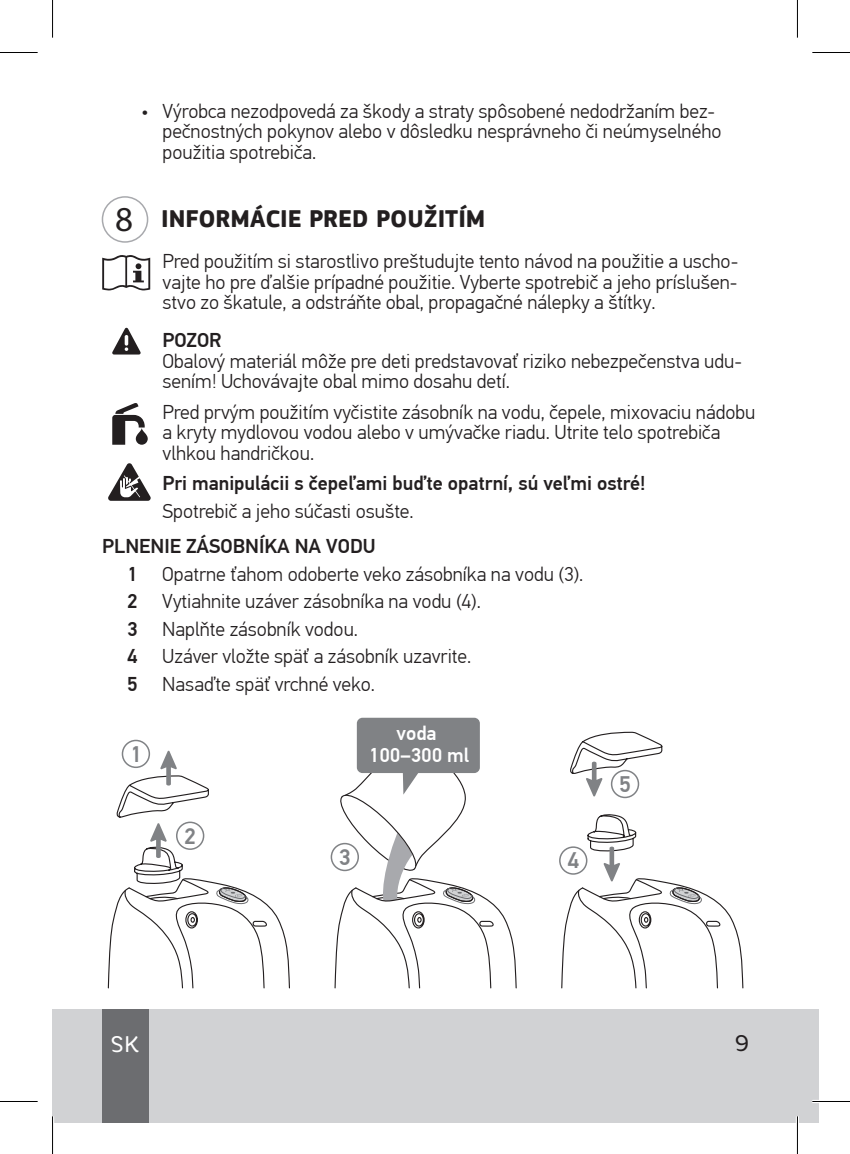
<style>
.page{position:relative;width:850px;height:1154px;background:#fff}
.page>*{position:absolute;margin:0;border:0;box-sizing:border-box;transform-origin:0 0}
.t1{font:700 35px "PF Din Text Pro";color:#231f20}
.t2{font:700 25px "PF Square Sans Pro";color:#231f20}
.t3{font:500 22.5px "PF Din Text Pro";color:#808285}
.t4{font:22.5px "Core Rhino 45";color:#fff}
.t5{font:22.5px "Core Rhino 45";color:#231f20}
.t6{font:300 20px/20.5px "PF Din Text Pro";color:#231f20}
.t7{font:500 20px "PF Din Text Pro";color:#231f20}
.t8{font:500 20px "PF Din Text Pro";color:#fff}
.s1{font-weight:500}
</style>
<div class="page">
<div style="left:52px;top:1009px;width:766px;height:114px;background:#d1d2d4"></div>
<div style="left:102px;top:1009px;width:46px;height:114px;background:#6c6d70"></div>
<div style="left:102px;top:196px;width:46px;height:47px;border:2px solid #a8a9ad;border-radius:50%"></div>
<svg style="left:102px;top:255px;width:48px;height:35px"></svg>
<svg style="left:112px;top:328px;width:28px;height:26px"></svg>
<svg style="left:136px;top:428px;width:12px;height:17px"></svg>
<svg style="left:112px;top:403px;width:33px;height:42px"></svg>
<svg style="left:108px;top:463px;width:43px;height:38px"></svg>
<svg style="left:108px;top:750px;width:182px;height:238px"></svg>
<svg style="left:561px;top:731px;width:182px;height:257px"></svg>
<div style="left:356px;top:718px;width:123px;height:55px;background:#808285;border-radius:6px"></div>
<svg style="left:334px;top:745px;width:183px;height:243px"></svg>
<div style="left:122px;top:740px;width:28px;height:28px;border:2px solid #808285;border-radius:50%"></div>
<div style="left:176px;top:821px;width:28px;height:29px;border:2px solid #808285;border-radius:50%"></div>
<div style="left:331px;top:843px;width:27px;height:27px;background:#fff;border-radius:50%"></div>
<div style="left:330px;top:843px;width:29px;height:28px;border:2px solid #808285;border-radius:50%"></div>
<div style="left:558px;top:846px;width:29px;height:29px;border:2px solid #808285;border-radius:50%"></div>
<div style="left:610px;top:770px;width:29px;height:28px;border:2px solid #808285;border-radius:50%"></div>
<hr style="left:812px;top:1100px;width:37px;height:3px;background:#fff">
<hr style="left:51px;top:1116px;width:3px;height:38px;background:#fff">
<hr style="left:795px;top:1116px;width:3px;height:38px;background:#fff">
<hr style="left:0;top:52px;width:38px;height:1px;background:#000">
<hr style="left:812px;top:52px;width:37px;height:1px;background:#000">
<hr style="left:0;top:1101px;width:38px;height:1px;background:#000">
<hr style="left:812px;top:1101px;width:37px;height:1px;background:#000">
<hr style="left:52px;top:0;width:1px;height:38px;background:#000">
<hr style="left:52px;top:1116px;width:1px;height:38px;background:#000">
<hr style="left:796px;top:0;width:1px;height:38px;background:#000">
<hr style="left:796px;top:1116px;width:1px;height:38px;background:#000">
<p class="t6" style="left:162px;top:101px;width:560px;text-indent:-21px">• Výrobca nezodpovedá za škody a straty spôsobené nedodržaním bez&shy;pečnostných pokynov alebo v dôsledku nesprávneho či neúmyselného použitia spotrebiča.</p>
<p class="t2" style="left:161px;top:204px;width:326px">INFORMÁCIE PRED POUŽITÍM</p>
<p class="t6" style="left:162px;top:252px;width:577px;text-align:justify">Pred použitím si starostlivo preštudujte tento návod na použitie a uscho&shy;vajte ho pre ďalšie prípadné použitie. Vyberte spotrebič a jeho príslušen&shy;stvo zo škatule, a odstráňte obal, propagačné nálepky a štítky.</p>
<p class="t7" style="left:162px;top:328px;width:61px">POZOR</p>
<p class="t6" style="left:162px;top:351px;width:580px">Obalový materiál môže pre deti predstavovať riziko nebezpečenstva udu&shy;sením! Uchovávajte obal mimo dosahu detí.</p>
<p class="t6" style="left:162px;top:402px;width:594px">Pred prvým použitím vyčistite zásobník na vodu, čepele, mixovaciu nádobu a kryty mydlovou vodou alebo v umývačke riadu. Utrite telo spotrebiča vlhkou handričkou.</p>
<p class="t7" style="left:162px;top:471px;width:484px">Pri manipulácii s čepeľami buďte opatrní, sú veľmi ostré!</p>
<p class="t6" style="left:162px;top:501px;width:252px">Spotrebič a jeho súčasti osušte.</p>
<p class="t6" style="left:127px;top:533px;width:457px;line-height:27.5px;text-indent:-25px"><span class="s1">PLNENIE ZÁSOBNÍKA NA VODU<br>1</span> Opatrne ťahom odoberte veko zásobníka na vodu (3).<br><span class="s1">2</span> Vytiahnite uzáver zásobníka na vodu (4).<br><span class="s1">3</span> Naplňte zásobník vodou.<br><span class="s1">4</span> Uzáver vložte späť a zásobník uzavrite.<br><span class="s1">5</span> Nasaďte späť vrchné veko.</p>
<h1 class="t1" style="left:115px;top:198px;width:19px">8</h1>
<p class="t8" style="left:396px;top:721px;width:42px">voda</p>
<p class="t3" style="left:130px;top:740px;width:13px">1</p>
<p class="t8" style="left:369px;top:744px;width:102px">100–300 ml</p>
<p class="t3" style="left:184px;top:822px;width:13px">2</p>
<p class="t3" style="left:339px;top:843px;width:13px">3</p>
<p class="t3" style="left:567px;top:847px;width:13px">4</p>
<p class="t3" style="left:618px;top:770px;width:13px">5</p>
<p class="t4" style="left:111px;top:1029px;width:30px">SK</p>
<p class="t5" style="left:734px;top:1029px;width:16px">9</p>
</div>
